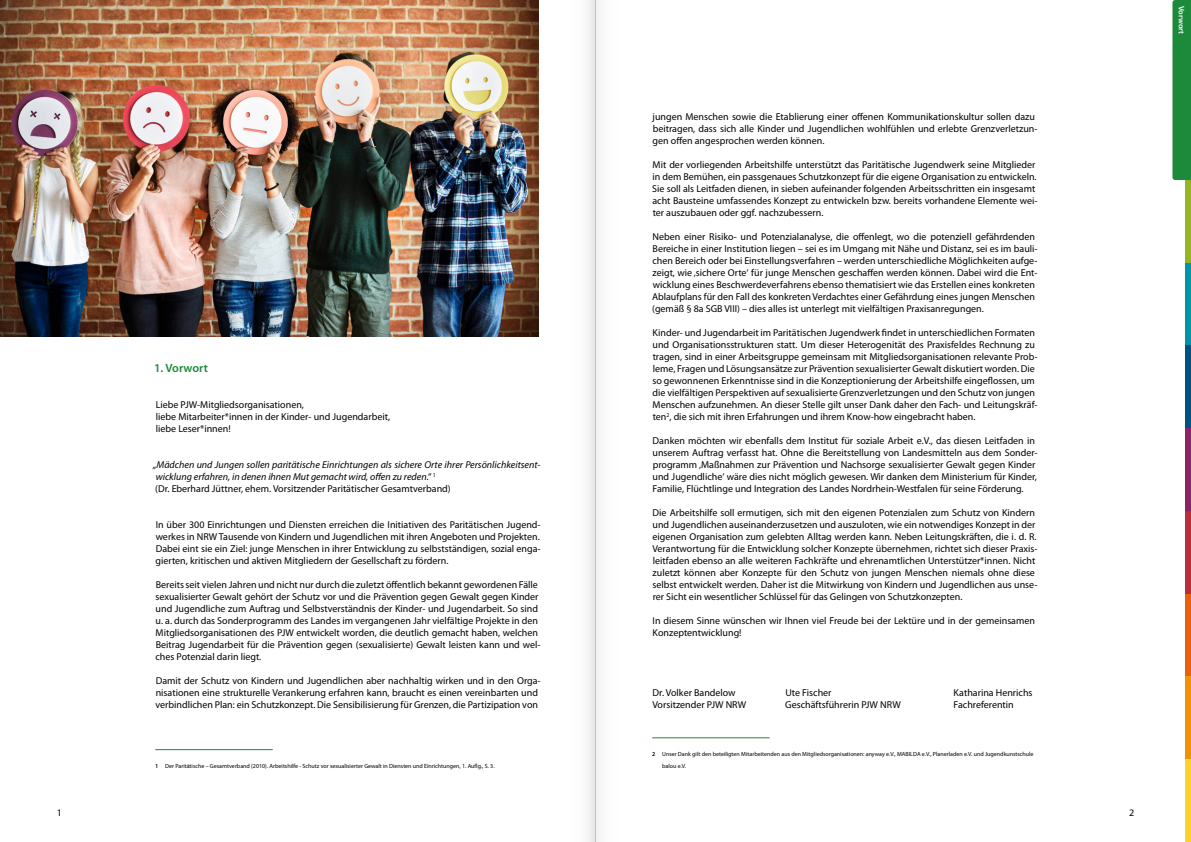
<style>
.page{position:relative;width:1191px;height:842px;background:#fff}
.page>*{position:absolute;margin:0;border:0;box-sizing:border-box;transform-origin:0 0}
.t1{font:600 12px "Myriad Pro";color:#1d893a}
.t2{font:10px/12px "Myriad Pro";color:#000}
.t3{font:italic 10px/12px "Myriad Pro";color:#000}
.t4{font:600 8px "Myriad Pro";color:#fff}
.t5{font:6px/12px "Myriad Pro";color:#000}
.s1{font-style:normal}
.s2{font-weight:600}
</style>
<div class="page">
<div style="left:1172px;top:0;width:19px;height:180px;background:#1d893a;border-radius:3px"></div>
<div style="left:1185px;top:180px;width:6px;height:83px;background:#96b522"></div>
<div style="left:1185px;top:428px;width:6px;height:83px;background:#8c2464"></div>
<div style="left:1185px;top:594px;width:6px;height:82px;background:#eb600a"></div>
<div style="left:1185px;top:263px;width:6px;height:82px;background:#0095a5"></div>
<div style="left:1185px;top:345px;width:6px;height:83px;background:#00537e"></div>
<div style="left:1185px;top:511px;width:6px;height:83px;background:#bb2d3d"></div>
<div style="left:1185px;top:676px;width:6px;height:83px;background:#f39200"></div>
<div style="left:1185px;top:759px;width:6px;height:83px;background:#ffd32a"></div>
<hr style="left:155px;top:749px;width:118px;height:1px;background:#1d893a">
<img style="left:0;top:0;width:539px;height:336px">
<hr style="left:652px;top:737px;width:117px;height:1px;background:#1d893a">
<hr style="left:595px;top:0;width:1px;height:842px;background:#ededed">
<p class="t1" style="left:154px;top:360px;width:55px">1. Vorwort</p>
<p class="t2" style="left:156px;top:398px;width:236px">Liebe PJW-Mitgliedsorganisationen,<br>liebe Mitarbeiter*innen in der Kinder- und Jugendarbeit, liebe Leser*innen!</p>
<p class="t3" style="left:153px;top:458px;width:389px">„Mädchen und Jungen sollen paritätische Einrichtungen als sichere Orte ihrer Persönlichkeitsent&shy;wicklung erfahren, in denen ihnen Mut gemacht wird, offen zu reden.“ <sup>1<br></sup><span class="s1">(Dr. Eberhard Jüttner, ehem. Vorsitzender Paritätischer Gesamtverband)</span></p>
<p class="t2" style="left:156px;top:518px;width:386px;text-align:justify">In über 300 Einrichtungen und Diensten erreichen die Initiativen des Paritätischen Jugend&shy;werkes in NRW Tausende von Kindern und Jugendlichen mit ihren Angeboten und Projekten.<br>Dabei eint sie ein Ziel: junge Menschen in ihrer Entwicklung zu selbstständigen, sozial enga&shy;gierten, kritischen und aktiven Mitgliedern der Gesellschaft zu fördern.</p>
<p class="t2" style="left:155px;top:578px;width:387px">Bereits seit vielen Jahren und nicht nur durch die zuletzt öffentlich bekannt gewordenen Fälle sexualisierter Gewalt gehört der Schutz vor und die Prävention gegen Gewalt gegen Kinder und Jugendliche zum Auftrag und Selbstverständnis der Kinder- und Jugendarbeit. So sind u. a. durch das Sonderprogramm des Landes im vergangenen Jahr vielfältige Projekte in den Mitgliedsorganisationen des PJW entwickelt worden, die deutlich gemacht haben, welchen Beitrag Jugendarbeit für die Prävention gegen (sexualisierte) Gewalt leisten kann und wel&shy;ches Potenzial darin liegt.</p>
<p class="t2" style="left:155px;top:674px;width:387px">Damit der Schutz von Kindern und Jugendlichen aber nachhaltig wirken und in den Orga&shy;nisationen eine strukturelle Verankerung erfahren kann, braucht es einen vereinbarten und verbindlichen Plan: ein Schutzkonzept. Die Sensibilisierung für Grenzen, die Partizipation von</p>
<p class="t5" style="left:155px;top:760px;width:341px"><span class="s2">1</span> Der Paritätische – Gesamtverband (2010). Arbeitshilfe - Schutz vor sexualisierter Gewalt in Diensten und Einrichtungen, 1. Auflg., S. 3.</p>
<p class="t2" style="left:652px;top:110px;width:386px">jungen Menschen sowie die Etablierung einer offenen Kommunikationskultur sollen dazu beitragen, dass sich alle Kinder und Jugendlichen wohlfühlen und erlebte Grenzverletzun&shy;gen offen angesprochen werden können.</p>
<p class="t2" style="left:652px;top:158px;width:387px">Mit der vorliegenden Arbeitshilfe unterstützt das Paritätische Jugendwerk seine Mitglieder in dem Bemühen, ein passgenaues Schutzkonzept für die eigene Organisation zu entwickeln.<br>Sie soll als Leitfaden dienen, in sieben aufeinander folgenden Arbeitsschritten ein insgesamt acht Bausteine umfassendes Konzept zu entwickeln bzw. bereits vorhandene Elemente wei&shy;ter auszubauen oder ggf. nachzubessern.</p>
<p class="t2" style="left:652px;top:230px;width:387px">Neben einer Risiko- und Potenzialanalyse, die offenlegt, wo die potenziell gefährdenden Bereiche in einer Institution liegen – sei es im Umgang mit Nähe und Distanz, sei es im bauli&shy;chen Bereich oder bei Einstellungsverfahren – werden unterschiedliche Möglichkeiten aufge&shy;zeigt, wie ‚sichere Orte‘ für junge Menschen geschaffen werden können. Dabei wird die Ent&shy;wicklung eines Beschwerdeverfahrens ebenso thematisiert wie das Erstellen eines konkreten Ablaufplans für den Fall des konkreten Verdachtes einer Gefährdung eines jungen Menschen (gemäß § 8a SGB VIII) – dies alles ist unterlegt mit vielfältigen Praxisanregungen.</p>
<p class="t2" style="left:652px;top:326px;width:387px">Kinder- und Jugendarbeit im Paritätischen Jugendwerk findet in unterschiedlichen Formaten und Organisationsstrukturen statt. Um dieser Heterogenität des Praxisfeldes Rechnung zu tragen, sind in einer Arbeitsgruppe gemeinsam mit Mitgliedsorganisationen relevante Prob&shy;leme, Fragen und Lösungsansätze zur Prävention sexualisierter Gewalt diskutiert worden. Die so gewonnenen Erkenntnisse sind in die Konzeptionierung der Arbeitshilfe eingeflossen, um die vielfältigen Perspektiven auf sexualisierte Grenzverletzungen und den Schutz von jungen Menschen aufzunehmen. An dieser Stelle gilt unser Dank daher den Fach- und Leitungskräf&shy;ten<sup>2</sup>, die sich mit ihren Erfahrungen und ihrem Know-how eingebracht haben.</p>
<p class="t2" style="left:652px;top:434px;width:386px">Danken möchten wir ebenfalls dem Institut für soziale Arbeit e.V., das diesen Leitfaden in unserem Auftrag verfasst hat. Ohne die Bereitstellung von Landesmitteln aus dem Sonder&shy;programm ‚Maßnahmen zur Prävention und Nachsorge sexualisierter Gewalt gegen Kinder und Jugendliche‘ wäre dies nicht möglich gewesen. Wir danken dem Ministerium für Kinder, Familie, Flüchtlinge und Integration des Landes Nordrhein-Westfalen für seine Förderung.</p>
<p class="t2" style="left:652px;top:506px;width:387px">Die Arbeitshilfe soll ermutigen, sich mit den eigenen Potenzialen zum Schutz von Kindern und Jugendlichen auseinanderzusetzen und auszuloten, wie ein notwendiges Konzept in der eigenen Organisation zum gelebten Alltag werden kann. Neben Leitungskräften, die i. d. R.<br>Verantwortung für die Entwicklung solcher Konzepte übernehmen, richtet sich dieser Praxis&shy;leitfaden ebenso an alle weiteren Fachkräfte und ehrenamtlichen Unterstützer*innen. Nicht zuletzt können aber Konzepte für den Schutz von jungen Menschen niemals ohne diese selbst entwickelt werden. Daher ist die Mitwirkung von Kindern und Jugendlichen aus unse&shy;rer Sicht ein wesentlicher Schlüssel für das Gelingen von Schutzkonzepten.</p>
<p class="t2" style="left:652px;top:614px;width:384px">In diesem Sinne wünschen wir Ihnen viel Freude bei der Lektüre und in der gemeinsamen<br>Konzeptentwicklung!</p>
<p class="t2" style="left:652px;top:686px;width:95px">Dr. Volker Bandelow<br>Vorsitzender PJW NRW</p>
<p class="t2" style="left:785px;top:686px;width:117px">Ute Fischer<br>Geschäftsführerin PJW NRW</p>
<p class="t2" style="left:953px;top:686px;width:80px">Katharina Henrichs<br>Fachreferentin</p>
<p class="t5" style="left:662px;top:748px;width:373px;text-indent:-10px"><span class="s2">2</span> Unser Dank gilt den beteiligten Mitarbeitenden aus den Mitgliedsorganisationen: anyway e.V., MABILDA e.V., Planerladen e.V. und Jugendkunstschule balou e.V.</p>
<p class="t2" style="left:57px;top:806px;width:7px">1</p>
<p class="t2" style="left:1129px;top:806px;width:7px">2</p>
<p class="t4" style="left:1186px;top:6px;width:30px;rotate:90deg">Vorwort</p>
</div>
